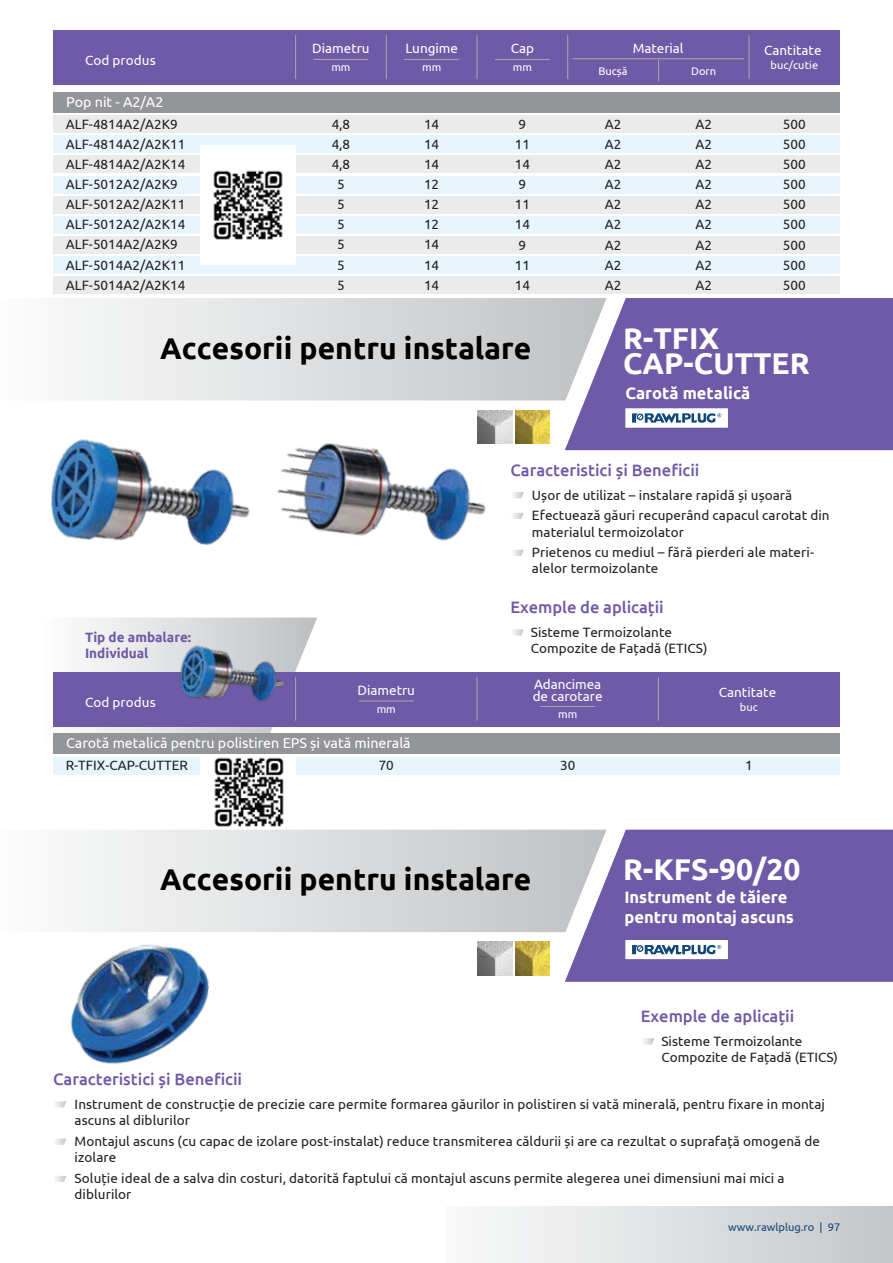
<style>
.page{position:relative;width:893px;height:1263px;background:#fff}
.page>*{position:absolute;margin:0;border:0;box-sizing:border-box;transform-origin:0 0}
.t1{font:700 30px "Ubuntu";color:#000}
.t2{font:700 30px/25.5px "Ubuntu";color:#fff}
.t3{font:500 16.5px "Ubuntu";letter-spacing:-.005em;color:#6f5aa7}
.t4{font:700 16.5px/19.8px "Ubuntu";color:#fff}
.t5{font:14.25px "Ubuntu";letter-spacing:-.005em;color:#fff}
.t6{font:13.5px/20.1px "Ubuntu";letter-spacing:.005em;color:#231f20}
.t7{font:13.5px/12px "Ubuntu";letter-spacing:-.005em;color:#fff}
.t8{font:700 13.5px/16.2px "Ubuntu";color:#6f5aa7}
.t9{font:11.1px "Ubuntu";letter-spacing:-.005em;color:#fff}
.t10{font:11.1px "Ubuntu";color:#10487a}
</style>
<div class="page">
<div style="left:446px;top:1206px;width:447px;height:57px;background:linear-gradient(to right,#fafafb,#c4c6c8)"></div>
<div style="left:53px;top:30px;width:787px;height:55px;background:#6f5aa7"></div>
<hr style="left:295px;top:35px;width:1px;height:44px;background:#a7a9ac">
<hr style="left:386px;top:35px;width:1px;height:44px;background:#a7a9ac">
<hr style="left:477px;top:35px;width:1px;height:44px;background:#a7a9ac">
<hr style="left:567px;top:35px;width:1px;height:44px;background:#a7a9ac">
<hr style="left:749px;top:35px;width:1px;height:44px;background:#a7a9ac">
<hr style="left:495px;top:59px;width:55px;height:1px;background:#a7a9ac">
<hr style="left:404px;top:59px;width:55px;height:1px;background:#a7a9ac">
<hr style="left:314px;top:59px;width:54px;height:1px;background:#a7a9ac">
<svg style="left:658px;top:60px;width:1px;height:22px"></svg>
<hr style="left:572px;top:58px;width:172px;height:1px;background:#a7a9ac">
<div style="left:53px;top:92px;width:787px;height:21px;background:#939598"></div>
<div style="left:53px;top:257px;width:787px;height:17px;background:#e7f6fd"></div>
<div style="left:53px;top:277px;width:787px;height:17px;background:#ebebec"></div>
<div style="left:53px;top:136px;width:787px;height:17px;background:#e7f6fd"></div>
<div style="left:53px;top:156px;width:787px;height:17px;background:#ebebec"></div>
<div style="left:53px;top:176px;width:787px;height:17px;background:#e7f6fd"></div>
<div style="left:53px;top:216px;width:787px;height:17px;background:#e7f6fd"></div>
<div style="left:53px;top:236px;width:787px;height:17px;background:#ebebec"></div>
<div style="left:53px;top:196px;width:787px;height:17px;background:#ebebec"></div>
<div style="left:53px;top:116px;width:787px;height:17px;background:#ebebec"></div>
<div style="left:200px;top:145px;width:96px;height:120px;background:#fff"></div>
<img style="left:213px;top:170px;width:70px;height:70px">
<img style="left:478px;top:410px;width:34px;height:33px">
<img style="left:515px;top:410px;width:34px;height:33px">
<div style="left:565px;top:298px;width:328px;height:152px;background:#6f5aa7"></div>
<svg style="left:76px;top:298px;width:531px;height:102px"></svg>
<svg style="left:626px;top:408px;width:102px;height:19px"></svg>
<svg style="left:513px;top:492px;width:11px;height:6px"></svg>
<svg style="left:513px;top:513px;width:11px;height:6px"></svg>
<svg style="left:513px;top:550px;width:11px;height:6px"></svg>
<svg style="left:513px;top:629px;width:11px;height:7px"></svg>
<img style="left:50px;top:439px;width:200px;height:106px">
<img style="left:277px;top:435px;width:223px;height:106px">
<div style="left:53px;top:757px;width:787px;height:17px;background:#e7f6fd"></div>
<svg style="left:53px;top:617px;width:264px;height:116px"></svg>
<div style="left:53px;top:672px;width:787px;height:54px;background:#6f5aa7"></div>
<hr style="left:295px;top:677px;width:1px;height:44px;background:#a7a9ac">
<hr style="left:477px;top:677px;width:1px;height:44px;background:#a7a9ac">
<hr style="left:658px;top:677px;width:1px;height:44px;background:#a7a9ac">
<hr style="left:540px;top:706px;width:55px;height:1px;background:#a7a9ac">
<hr style="left:359px;top:701px;width:55px;height:1px;background:#a7a9ac">
<div style="left:53px;top:733px;width:787px;height:21px;background:#939598"></div>
<div style="left:200px;top:757px;width:96px;height:102px;background:#fff"></div>
<img style="left:214px;top:757px;width:69px;height:70px">
<img style="left:176px;top:643px;width:118px;height:59px">
<img style="left:478px;top:942px;width:34px;height:33px">
<img style="left:515px;top:942px;width:34px;height:33px">
<div style="left:565px;top:830px;width:328px;height:152px;background:#6f5aa7"></div>
<svg style="left:76px;top:830px;width:531px;height:102px"></svg>
<svg style="left:626px;top:940px;width:102px;height:19px"></svg>
<img style="left:71px;top:928px;width:156px;height:136px">
<svg style="left:56px;top:1101px;width:10px;height:6px"></svg>
<svg style="left:644px;top:1038px;width:10px;height:6px"></svg>
<svg style="left:56px;top:1138px;width:10px;height:7px"></svg>
<svg style="left:56px;top:1176px;width:10px;height:6px"></svg>
<p class="t7" style="left:633px;top:42px;width:52px">Material</p>
<p class="t7" style="left:312px;top:42px;width:59px">Diametru</p>
<p class="t7" style="left:405px;top:42px;width:54px">Lungime</p>
<p class="t7" style="left:511px;top:42px;width:25px">Cap</p>
<p class="t7" style="left:764px;top:44px;width:59px">Cantitate</p>
<p class="t7" style="left:85px;top:54px;width:72px">Cod produs</p>
<p class="t5" style="left:66px;top:93px;width:99px">Pop nit - A2/A2</p>
<p class="t6" style="left:66px;top:113px;width:114px">ALF-4814A2/A2K9</p>
<p class="t6" style="left:332px;top:113px;width:20px">4,8</p>
<p class="t6" style="left:424px;top:113px;width:17px">14</p>
<p class="t6" style="left:518px;top:113px;width:9px">9</p>
<p class="t6" style="left:605px;top:113px;width:18px">A2</p>
<p class="t6" style="left:695px;top:113px;width:18px">A2</p>
<p class="t6" style="left:783px;top:113px;width:24px">500</p>
<p class="t9" style="left:513px;top:61px;width:21px">mm</p>
<p class="t9" style="left:771px;top:59px;width:49px">buc/cutie</p>
<p class="t9" style="left:331px;top:61px;width:21px">mm</p>
<p class="t9" style="left:422px;top:61px;width:21px">mm</p>
<p class="t9" style="left:598px;top:64px;width:31px">Bucșă</p>
<p class="t9" style="left:691px;top:64px;width:27px">Dorn</p>
<p class="t6" style="left:66px;top:133px;width:121px;text-align:justify">ALF-4814A2/A2K11<br>ALF-4814A2/A2K14<br>ALF-5012A2/A2K9</p>
<p class="t6" style="left:66px;top:214px;width:121px">ALF-5012A2/A2K14<br>ALF-5014A2/A2K9</p>
<p class="t6" style="left:66px;top:194px;width:121px">ALF-5012A2/A2K11</p>
<p class="t6" style="left:332px;top:133px;width:20px;text-align:center">4,8<br>4,8<br>5</p>
<p class="t6" style="left:337px;top:214px;width:9px">5<br>5</p>
<p class="t6" style="left:337px;top:194px;width:9px">5</p>
<p class="t6" style="left:424px;top:133px;width:17px;text-align:justify">14<br>14<br>12</p>
<p class="t6" style="left:424px;top:214px;width:17px">12<br>14</p>
<p class="t6" style="left:424px;top:194px;width:17px">12</p>
<p class="t6" style="left:515px;top:133px;width:17px;text-align:justify">11<br>14<br>9</p>
<p class="t6" style="left:515px;top:214px;width:17px">14<br>9</p>
<p class="t6" style="left:515px;top:194px;width:17px">11</p>
<p class="t6" style="left:605px;top:133px;width:18px;text-align:justify">A2<br>A2<br>A2</p>
<p class="t6" style="left:605px;top:214px;width:18px">A2<br>A2</p>
<p class="t6" style="left:605px;top:194px;width:18px">A2</p>
<p class="t6" style="left:695px;top:133px;width:18px;text-align:justify">A2<br>A2<br>A2</p>
<p class="t6" style="left:695px;top:214px;width:18px">A2<br>A2</p>
<p class="t6" style="left:695px;top:194px;width:18px">A2</p>
<p class="t6" style="left:783px;top:133px;width:24px;text-align:justify">500<br>500<br>500</p>
<p class="t6" style="left:783px;top:214px;width:24px">500<br>500</p>
<p class="t6" style="left:783px;top:194px;width:24px">500</p>
<p class="t6" style="left:66px;top:254px;width:121px">ALF-5014A2/A2K11<br>ALF-5014A2/A2K14</p>
<p class="t6" style="left:337px;top:254px;width:9px">5<br>5</p>
<p class="t6" style="left:424px;top:254px;width:17px">14<br>14</p>
<p class="t6" style="left:515px;top:254px;width:17px">11<br>14</p>
<p class="t6" style="left:605px;top:254px;width:18px">A2<br>A2</p>
<p class="t6" style="left:695px;top:254px;width:18px">A2<br>A2</p>
<p class="t6" style="left:783px;top:254px;width:24px">500<br>500</p>
<h1 class="t1" style="left:160px;top:330px;width:373px">Accesorii pentru instalare</h1>
<h1 class="t2" style="left:623px;top:325px;width:188px">R-TFIX<br>CAP-CUTTER</h1>
<p class="t4" style="left:625px;top:383px;width:126px">Carotă metalică</p>
<p class="t3" style="left:510px;top:459px;width:191px">Caracteristici și Beneficii</p>
<p class="t8" style="left:85px;top:628px;width:108px">Tip de ambalare:<br>Individual</p>
<p class="t7" style="left:85px;top:695px;width:72px">Cod produs</p>
<p class="t7" style="left:358px;top:683px;width:59px">Diametru</p>
<p class="t9" style="left:377px;top:702px;width:21px">mm</p>
<p class="t6" style="left:532px;top:484px;width:299px;line-height:20.7px">Ușor de utilizat – instalare rapidă și ușoară<br>Efectuează găuri recuperând capacul carotat din</p>
<p class="t6" style="left:532px;top:521px;width:284px;line-height:20.7px">materialul termoizolator<br>Prietenos cu mediul – fără pierderi ale materi-</p>
<p class="t6" style="left:532px;top:558px;width:128px">alelor termoizolante</p>
<p class="t3" style="left:510px;top:596px;width:155px">Exemple de aplicații</p>
<p class="t6" style="left:531px;top:623px;width:178px;line-height:16.2px">Sisteme Termoizolante<br>Compozite de Fațadă (ETICS)</p>
<p class="t7" style="left:533px;top:678px;width:71px">Adancimea de carotare</p>
<p class="t9" style="left:558px;top:708px;width:21px">mm</p>
<p class="t7" style="left:719px;top:685px;width:59px">Cantitate</p>
<p class="t9" style="left:740px;top:700px;width:20px">buc</p>
<p class="t5" style="left:66px;top:735px;width:346px">Carotă metalică pentru polistiren EPS și vată minerală</p>
<p class="t6" style="left:66px;top:755px;width:124px">R-TFIX-CAP-CUTTER</p>
<p class="t6" style="left:379px;top:755px;width:17px">70</p>
<p class="t6" style="left:560px;top:755px;width:17px">30</p>
<p class="t6" style="left:745px;top:755px;width:9px">1</p>
<h1 class="t1" style="left:160px;top:861px;width:373px">Accesorii pentru instalare</h1>
<h1 class="t2" style="left:623px;top:856px;width:179px">R-KFS-90/20</h1>
<p class="t4" style="left:624px;top:887px;width:171px">Instrument de tăiere pentru montaj ascuns</p>
<p class="t3" style="left:641px;top:1005px;width:155px">Exemple de aplicații</p>
<p class="t6" style="left:661px;top:1032px;width:178px;line-height:16.2px">Sisteme Termoizolante<br>Compozite de Fațadă (ETICS)</p>
<p class="t6" style="left:75px;top:1095px;width:752px;line-height:16.2px">Instrument de construcție de precizie care permite formarea găurilor in polistiren si vată minerală, pentru fixare in montaj ascuns al diblurilor</p>
<p class="t6" style="left:75px;top:1132px;width:747px;line-height:16.2px">Montajul ascuns (cu capac de izolare post-instalat) reduce transmiterea căldurii și are ca rezultat o suprafață omogenă de izolare</p>
<p class="t6" style="left:75px;top:1169px;width:711px;line-height:16.2px">Soluție ideal de a salva din costuri, datorită faptului că montajul ascuns permite alegerea unei dimensiuni mai mici a diblurilor</p>
<p class="t3" style="left:53px;top:1068px;width:191px">Caracteristici și Beneficii</p>
<p class="t10" style="left:728px;top:1220px;width:114px">www.rawlplug.ro | 97</p>
</div>
